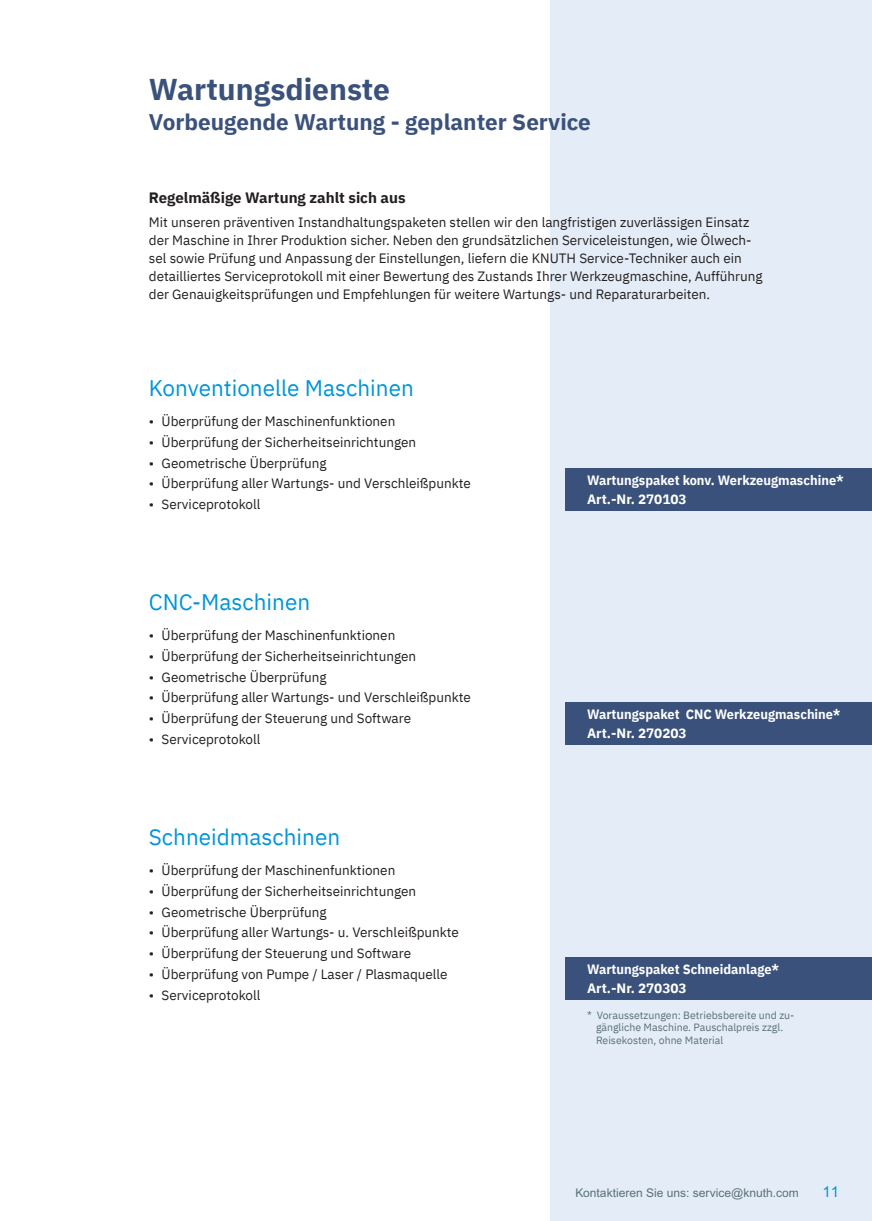
<style>
.page{position:relative;width:872px;height:1221px;background:#fff}
.page>*{position:absolute;margin:0;border:0;box-sizing:border-box;transform-origin:0 0}
.t1{font:700 30px "IBM Plex Sans";color:#3a517b}
.t2{font:22.5px "IBM Plex Sans";color:#0095d9}
.t3{font:700 22.5px "IBM Plex Sans";color:#3a517b}
.t4{font:700 15px "IBM Plex Sans";color:#231f20}
.t5{font:15px "Arial MT Pro";color:#0095d9}
.t6{font:13.5px/18px "IBM Plex Sans";color:#231f20}
.t7{font:700 13.5px/19.2px "IBM Plex Sans";color:#fff;scale:.95 1}
.t8{font:12px "Arial MT Pro";color:#5a7077}
.t9{font:10.5px/12.6px "IBM Plex Sans";color:#5a7077}
</style>
<div class="page">
<div style="left:551px;top:0;width:321px;height:1220px;background:#e4edf7"></div>
<div style="left:566px;top:468px;width:306px;height:42px;background:#3a517b"></div>
<div style="left:566px;top:702px;width:306px;height:42px;background:#3a517b"></div>
<div style="left:566px;top:957px;width:306px;height:42px;background:#3a517b"></div>
<h1 class="t1" style="left:149px;top:65px;width:243px">Wartungsdienste</h1>
<h2 class="t3" style="left:149px;top:104px;width:443px">Vorbeugende Wartung - geplanter Service</h2>
<p class="t4" style="left:149px;top:186px;width:258px">Regelmäßige Wartung zahlt sich aus</p>
<p class="t6" style="left:149px;top:212px;width:615px">Mit unseren präventiven Instandhaltungspaketen stellen wir den langfristigen zuverlässigen Einsatz der Maschine in Ihrer Produktion sicher. Neben den grundsätzlichen Serviceleistungen, wie Ölwech&shy;sel sowie Prüfung und Anpassung der Einstellungen, liefern die KNUTH Service-Techniker auch ein detailliertes Serviceprotokoll mit einer Bewertung des Zustands Ihrer Werkzeugmaschine, Aufführung der Genauigkeitsprüfungen und Empfehlungen für weitere Wartungs- und Reparaturarbeiten.</p>
<h2 class="t2" style="left:149px;top:371px;width:266px">Konventionelle Maschinen</h2>
<p class="t6" style="left:149px;top:411px;width:248px">• Überprüfung der Maschinenfunktionen</p>
<p class="t6" style="left:149px;top:432px;width:269px">• Überprüfung der Sicherheitseinrichtungen</p>
<p class="t6" style="left:149px;top:452px;width:179px">• Geometrische Überprüfung</p>
<p class="t6" style="left:149px;top:473px;width:323px">• Überprüfung aller Wartungs- und Verschleißpunkte</p>
<p class="t6" style="left:149px;top:494px;width:113px">• Serviceprotokoll</p>
<h2 class="t2" style="left:149px;top:585px;width:163px">CNC-Maschinen</h2>
<p class="t6" style="left:149px;top:625px;width:248px">• Überprüfung der Maschinenfunktionen</p>
<p class="t6" style="left:149px;top:646px;width:269px">• Überprüfung der Sicherheitseinrichtungen</p>
<p class="t6" style="left:149px;top:666px;width:179px">• Geometrische Überprüfung</p>
<p class="t6" style="left:149px;top:687px;width:323px">• Überprüfung aller Wartungs- und Verschleißpunkte</p>
<p class="t6" style="left:149px;top:708px;width:264px">• Überprüfung der Steuerung und Software</p>
<p class="t6" style="left:149px;top:729px;width:113px">• Serviceprotokoll</p>
<h2 class="t2" style="left:149px;top:819px;width:193px">Schneidmaschinen</h2>
<p class="t6" style="left:149px;top:860px;width:248px">• Überprüfung der Maschinenfunktionen</p>
<p class="t6" style="left:149px;top:880px;width:269px">• Überprüfung der Sicherheitseinrichtungen</p>
<p class="t6" style="left:149px;top:901px;width:179px">• Geometrische Überprüfung</p>
<p class="t6" style="left:149px;top:922px;width:312px">• Überprüfung aller Wartungs- u. Verschleißpunkte</p>
<p class="t6" style="left:149px;top:943px;width:264px">• Überprüfung der Steuerung und Software</p>
<p class="t6" style="left:149px;top:963px;width:300px">• Überprüfung von Pumpe / Laser / Plasmaquelle</p>
<p class="t6" style="left:149px;top:984px;width:113px">• Serviceprotokoll</p>
<p class="t7" style="left:587px;top:469px;width:272px">Wartungspaket konv. Werkzeugmaschine*<br>Art.-Nr. 270103</p>
<p class="t7" style="left:587px;top:703px;width:268px">Wartungspaket CNC Werkzeugmaschine*<br>Art.-Nr. 270203</p>
<p class="t7" style="left:587px;top:958px;width:204px">Wartungspaket Schneidanlage*<br>Art.-Nr. 270303</p>
<p class="t9" style="left:596px;top:1007px;width:200px;text-indent:-9px">* Voraussetzungen: Betriebsbereite und zu&shy;gängliche Maschine. Pauschalpreis zzgl.<br>Reisekosten, ohne Material</p>
<p class="t8" style="left:575px;top:1185px;width:225px">Kontaktieren Sie uns: service@knuth.com</p>
<p class="t5" style="left:822px;top:1182px;width:18px">11</p>
</div>
